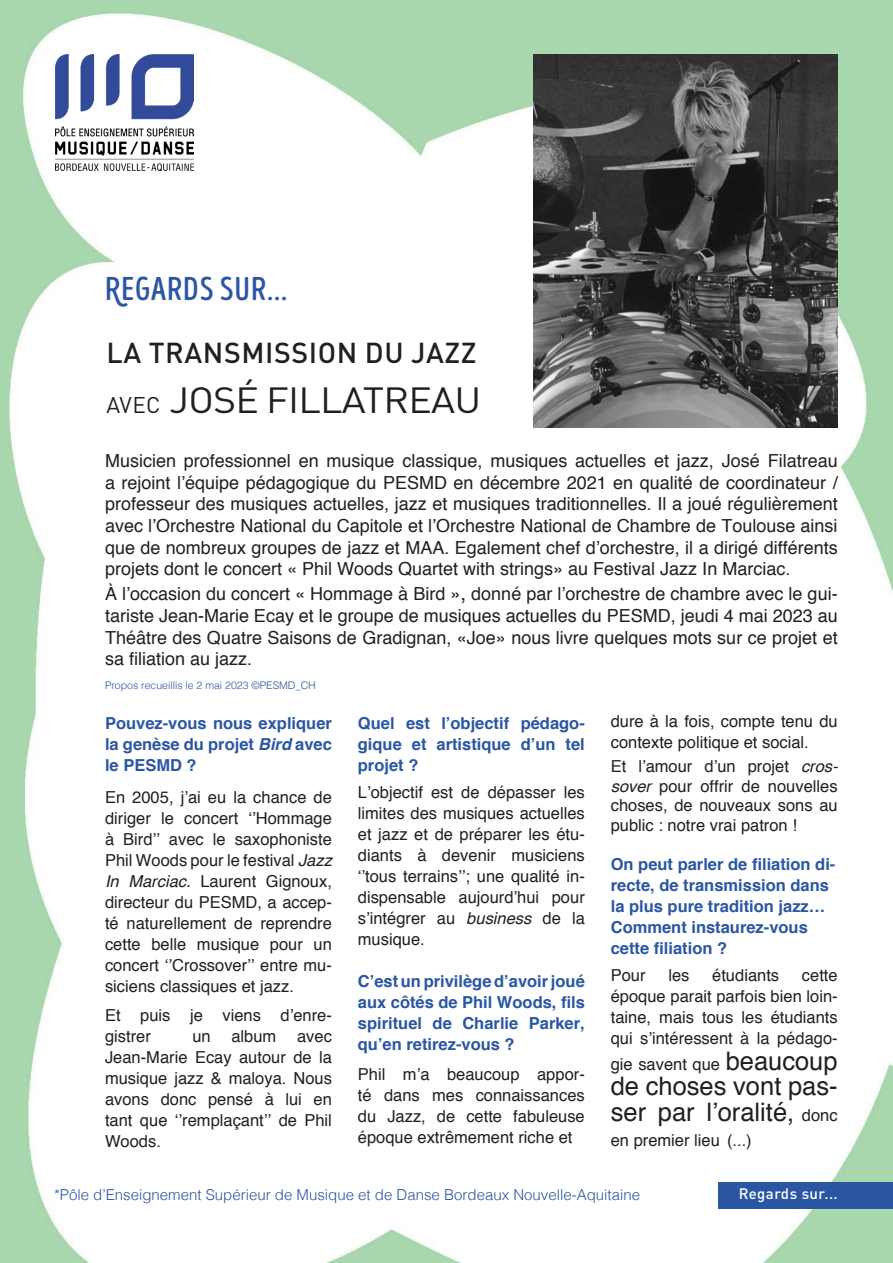
<style>
.page{position:relative;width:893px;height:1263px;background:#fff}
.page>*{position:absolute;margin:0;border:0;box-sizing:border-box;transform-origin:0 0}
.t1{font:36px "DIN Pro";letter-spacing:-.02em;color:#231f20;scale:1.09 1}
.t2{font:33px "Intro Head BUC Trial Base";letter-spacing:.025em;color:#2a56a4}
.t3{font:500 28.5px "DIN Pro";letter-spacing:.02em;color:#231f20}
.t4{font:25.5px/25.5px "Helvetica";color:#231f20}
.t5{font:18px/21.6px "Helvetica";color:#231f20;text-align:justify}
.t6{font:16.5px/21px "Helvetica";color:#231f20;text-align:justify}
.t7{font:700 16.5px/21px "Helvetica";color:#2a56a4;text-align:justify}
.t8{font:300 15px "Helvetica";color:#2a56a4}
.t9{font:500 15px "DIN Pro";letter-spacing:.03em;color:#fff}
.t10{font:300 10.5px "Helvetica";color:#2a56a4}
.s1{font-size:22.5px}
.s2{font-size:21px}
.s3{font-style:italic}
.s4{font-size:25.5px}
.s5{font-size:16.5px}
</style>
<div class="page">
<img style="left:0;top:0;width:893px;height:1263px">
<img style="left:55px;top:54px;width:139px;height:117px">
<div style="left:719px;top:1182px;width:174px;height:27px;background:#2a56a4"></div>
<img style="left:533px;top:54px;width:305px;height:373px">
<p class="t2" style="left:105px;top:271px;width:184px">Regards sur...</p>
<p class="t3" style="left:107px;top:330px;width:371px">LA TRANSMISSION DU JAZZ</p>
<p class="t1" style="left:107px;top:371px;width:345px"><span class="s1">AVEC</span> JOSÉ FILLATREAU</p>
<p class="t5" style="left:105px;top:449px;width:734px">Musicien professionnel en musique classique, musiques actuelles et jazz, José Filatreau a rejoint l’équipe pédagogique du PESMD en décembre 2021 en qualité de coordinateur / professeur des musiques actuelles, jazz et musiques traditionnelles. Il a joué régulièrement avec l’Orchestre National du Capitole et l’Orchestre National de Chambre de Toulouse ainsi que de nombreux groupes de jazz et MAA. Egalement chef d’orchestre, il a dirigé différents projets dont le concert « Phil Woods Quartet with strings» au Festival Jazz In Marciac.</p>
<p class="t5" style="left:105px;top:583px;width:734px">À l’occasion du concert « Hommage à Bird »<span class="s2">,</span> donné par l’orchestre de chambre avec le gui&shy;tariste Jean-Marie Ecay et le groupe de musiques actuelles du PESMD, jeudi 4 mai 2023 au Théâtre des Quatre Saisons de Gradignan, «Joe» nous livre quelques mots sur ce projet et sa filiation au jazz.</p>
<p class="t10" style="left:105px;top:676px;width:212px">Propos recueillis le 2 mai 2023 ©PESMD_CH</p>
<p class="t7" style="left:105px;top:712px;width:228px">Pouvez-vous nous expliquer la genèse du projet <span class="s3">Bird</span> avec le PESMD ?</p>
<p class="t6" style="left:105px;top:786px;width:228px">En 2005, j’ai eu la chance de diriger le concert ‘’Hommage à Bird’’ avec le saxophoniste Phil Woods pour le festival <span class="s3">Jazz In Marciac.</span> Laurent Gignoux, directeur du PESMD, a accep&shy;té naturellement de reprendre cette belle musique pour un concert ‘’Crossover’’ entre mu&shy;siciens classiques et jazz.</p>
<p class="t6" style="left:105px;top:1004px;width:228px">Et puis je viens d’enre&shy;gistrer</p>
<p class="t6" style="left:192px;top:1025px;width:20px">un</p>
<p class="t6" style="left:231px;top:1025px;width:46px">album</p>
<p class="t6" style="left:105px;top:1025px;width:228px;text-indent:192px">avec Jean-Marie Ecay autour de la musique jazz &amp; maloya. Nous avons donc pensé à lui en tant que ‘’remplaçant’’ de Phil Woods.</p>
<p class="t7" style="left:358px;top:712px;width:228px">Quel est l’objectif pédago&shy;gique et artistique d’un tel projet ?</p>
<p class="t6" style="left:358px;top:781px;width:228px">L’objectif est de dépasser les limites des musiques actuelles et jazz et de préparer les étu&shy;diants à devenir musiciens ‘’tous terrains’’; une qualité in&shy;dispensable aujourd’hui pour s’intégrer au <span class="s3">business</span> de la musique.</p>
<p class="t7" style="left:358px;top:970px;width:228px">C’est un privilège d’avoir joué aux côtés de Phil Woods, fils spirituel de Charlie Parker, qu’en retirez-vous ?</p>
<p class="t6" style="left:358px;top:1063px;width:228px">Phil m’a beaucoup appor&shy;té dans mes connaissances du Jazz, de cette fabuleuse époque extrêmement riche et</p>
<p class="t6" style="left:611px;top:710px;width:228px">dure à la fois, compte tenu du contexte politique et social.</p>
<p class="t6" style="left:611px;top:756px;width:229px;line-height:19.8px">Et l’amour d’un projet <span class="s3">cros&shy;sover</span> pour offrir de nouvelles choses, de nouveaux sons au public : notre vrai patron !</p>
<p class="t7" style="left:611px;top:853px;width:226px;text-align:left">On peut parler de filiation di&shy;recte, de transmission dans la plus pure tradition jazz…<br>Comment instaurez-vous cette filiation ?</p>
<p class="t6" style="left:611px;top:964px;width:36px">Pour</p>
<p class="t6" style="left:668px;top:964px;width:23px">les</p>
<p class="t6" style="left:712px;top:964px;width:68px">étudiants</p>
<p class="t6" style="left:611px;top:964px;width:228px;text-indent:191px">cette époque parait parfois bien loin&shy;taine, mais tous les étudiants qui s’intéressent à la pédago-</p>
<p class="t6" style="left:611px;top:1053px;width:228px">gie savent que <span class="s4">beaucoup</span></p>
<p class="t4" style="left:611px;top:1073px;width:228px">de choses vont pas&shy;ser par l’oralité, <span class="s5">donc</span></p>
<p class="t6" style="left:611px;top:1129px;width:142px">en premier lieu (...)</p>
<p class="t8" style="left:54px;top:1182px;width:588px">*Pôle d’Enseignement Supérieur de Musique et de Danse Bordeaux Nouvelle-Aquitaine</p>
<p class="t9" style="left:739px;top:1181px;width:100px">Regards sur...</p>
</div>
